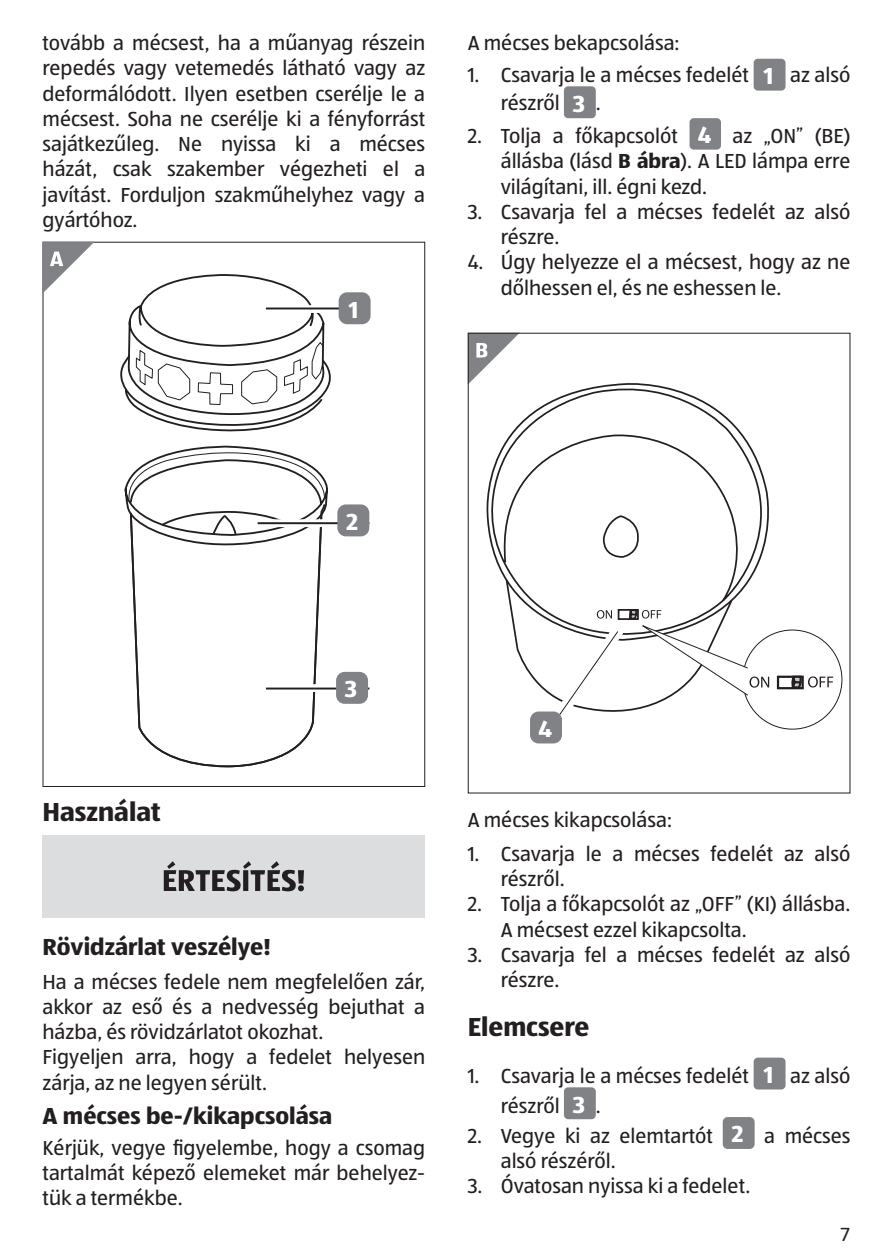
<style>
.page{position:relative;width:893px;height:1259px;background:#fff}
.page>*{position:absolute;margin:0;border:0;box-sizing:border-box;transform-origin:0 0}
.t1{font:700 27px "ALDISUEDOT";color:#231f20}
.t2{font:700 24px "ALDISUEDOT";color:#231f20}
.t3{font:700 24px "ALDISUEDOT";color:#fff}
.t4{font:21px/25.2px "ALDISUEDOT";color:#231f20}
.t5{font:21px "Calibri";color:#231f20}
.s1{font-weight:700;font-size:24px;color:#fff}
.s2{font-weight:700}
</style>
<div class="page">
<div style="left:43px;top:835px;width:382px;height:82px;background:#dcdddf"></div>
<svg style="left:164px;top:861px;width:140px;height:30px"></svg>
<div style="left:754px;top:59px;width:31px;height:32px;background:#808285;border-radius:4px"></div>
<div style="left:564px;top:86px;width:32px;height:32px;background:#808285;border-radius:4px"></div>
<div style="left:689px;top:118px;width:32px;height:32px;background:#808285;border-radius:4px"></div>
<svg style="left:467px;top:332px;width:54px;height:44px"></svg>
<svg style="left:467px;top:376px;width:333px;height:285px"></svg>
<div style="left:777px;top:675px;width:27px;height:14px;border:2px solid #231f20"></div>
<svg style="left:790px;top:675px;width:43px;height:15px"></svg>
<svg style="left:505px;top:578px;width:264px;height:166px"></svg>
<div style="left:530px;top:711px;width:32px;height:32px;background:#808285;border-radius:9px"></div>
<div style="left:754px;top:1057px;width:31px;height:32px;background:#808285;border-radius:4px"></div>
<div style="left:564px;top:1087px;width:32px;height:32px;background:#808285;border-radius:4px"></div>
<div style="left:723px;top:1117px;width:32px;height:32px;background:#808285;border-radius:5px"></div>
<svg style="left:114px;top:241px;width:222px;height:546px"></svg>
<svg style="left:135px;top:341px;width:189px;height:64px"></svg>
<svg style="left:122px;top:435px;width:207px;height:352px"></svg>
<svg style="left:125px;top:442px;width:202px;height:57px"></svg>
<svg style="left:161px;top:511px;width:130px;height:25px"></svg>
<svg style="left:42px;top:241px;width:54px;height:53px"></svg>
<svg style="left:266px;top:305px;width:73px;height:8px"></svg>
<hr style="left:266px;top:307px;width:103px;height:2px;background:#231f20">
<svg style="left:266px;top:684px;width:103px;height:8px"></svg>
<hr style="left:266px;top:687px;width:103px;height:2px;background:#231f20">
<svg style="left:258px;top:519px;width:79px;height:8px"></svg>
<hr style="left:258px;top:522px;width:111px;height:2px;background:#231f20">
<div style="left:339px;top:292px;width:32px;height:32px;background:#808285;border-radius:9px"></div>
<div style="left:337px;top:504px;width:32px;height:32px;background:#808285;border-radius:9px"></div>
<div style="left:336px;top:672px;width:32px;height:32px;background:#808285;border-radius:9px"></div>
<p class="t4" style="left:43px;top:30px;width:384px;text-align:justify">tovább a mécsest, ha a műanyag részein repedés vagy vetemedés látható vagy az deformálódott. Ilyen esetben cserélje le a mécsest. Soha ne cserélje ki a fényforrást sajátkezűleg. Ne nyissa ki a mécses házát, csak szakember végezheti el a javítást. Forduljon szakműhelyhez vagy a gyártóhoz.</p>
<p class="t3" style="left:349px;top:293px;width:11px">1</p>
<p class="t4" style="left:468px;top:30px;width:213px">A mécses bekapcsolása:</p>
<p class="t4" style="left:501px;top:61px;width:351px;line-height:27.6px;text-indent:-33px">1. Csavarja le a mécses fedelét <span class="s1">1</span> az alsó részről <span class="s1">3</span> .</p>
<p class="t4" style="left:501px;top:123px;width:351px;text-align:justify;text-indent:-33px">2. Tolja a főkapcsolót <span class="s1">4</span> az „ON” (BE) állásba (lásd <span class="s2">B ábra</span>). A LED lámpa erre világítani, ill. égni kezd.</p>
<p class="t4" style="left:501px;top:199px;width:351px;text-indent:-33px">3. Csavarja fel a mécses fedelét az alsó részre.</p>
<p class="t4" style="left:501px;top:249px;width:351px;text-indent:-33px">4. Úgy helyezze el a mécsest, hogy az ne dőlhessen el, és ne eshessen le.</p>
<p class="t3" style="left:347px;top:505px;width:13px">2</p>
<p class="t1" style="left:43px;top:793px;width:120px">Használat</p>
<p class="t3" style="left:345px;top:673px;width:14px">3</p>
<p class="t2" style="left:43px;top:930px;width:230px">Rövidzárlat veszélye!</p>
<p class="t4" style="left:43px;top:968px;width:384px">Ha a mécses fedele nem megfelelően zár, akkor az eső és a nedvesség bejuthat a házba, és rövidzárlatot okozhat.<br>Figyeljen arra, hogy a fedelet helyesen zárja, az ne legyen sérült.</p>
<p class="t2" style="left:43px;top:1099px;width:291px">A mécses be-/kikapcsolása</p>
<p class="t4" style="left:43px;top:1134px;width:384px;text-align:justify">Kérjük, vegye figyelembe, hogy a csomag tartalmát képező elemeket már behelyez&shy;tük a termékbe.</p>
<p class="t3" style="left:538px;top:712px;width:15px">4</p>
<p class="t4" style="left:468px;top:807px;width:206px">A mécses kikapcsolása:</p>
<p class="t4" style="left:501px;top:840px;width:351px;text-indent:-33px">1. Csavarja le a mécses fedelét az alsó részről.</p>
<p class="t4" style="left:501px;top:891px;width:351px;text-indent:-33px">2. Tolja a főkapcsolót az „OFF” (KI) állásba.<br>A mécsest ezzel kikapcsolta.</p>
<p class="t4" style="left:501px;top:941px;width:351px;text-indent:-33px">3. Csavarja fel a mécses fedelét az alsó részre.</p>
<p class="t1" style="left:468px;top:1009px;width:123px">Elemcsere</p>
<p class="t4" style="left:501px;top:1060px;width:351px;line-height:29.7px;text-indent:-33px">1. Csavarja le a mécses fedelét <span class="s1">1</span> az alsó részről <span class="s1">3</span> .</p>
<p class="t4" style="left:501px;top:1122px;width:351px;text-indent:-33px">2. Vegye ki az elemtartót <span class="s1">2</span> a mécses alsó részéről.</p>
<p class="t4" style="left:468px;top:1172px;width:284px">3. Óvatosan nyissa ki a fedelet.</p>
<p class="t5" style="left:840px;top:1219px;width:12px">7</p>
</div>
